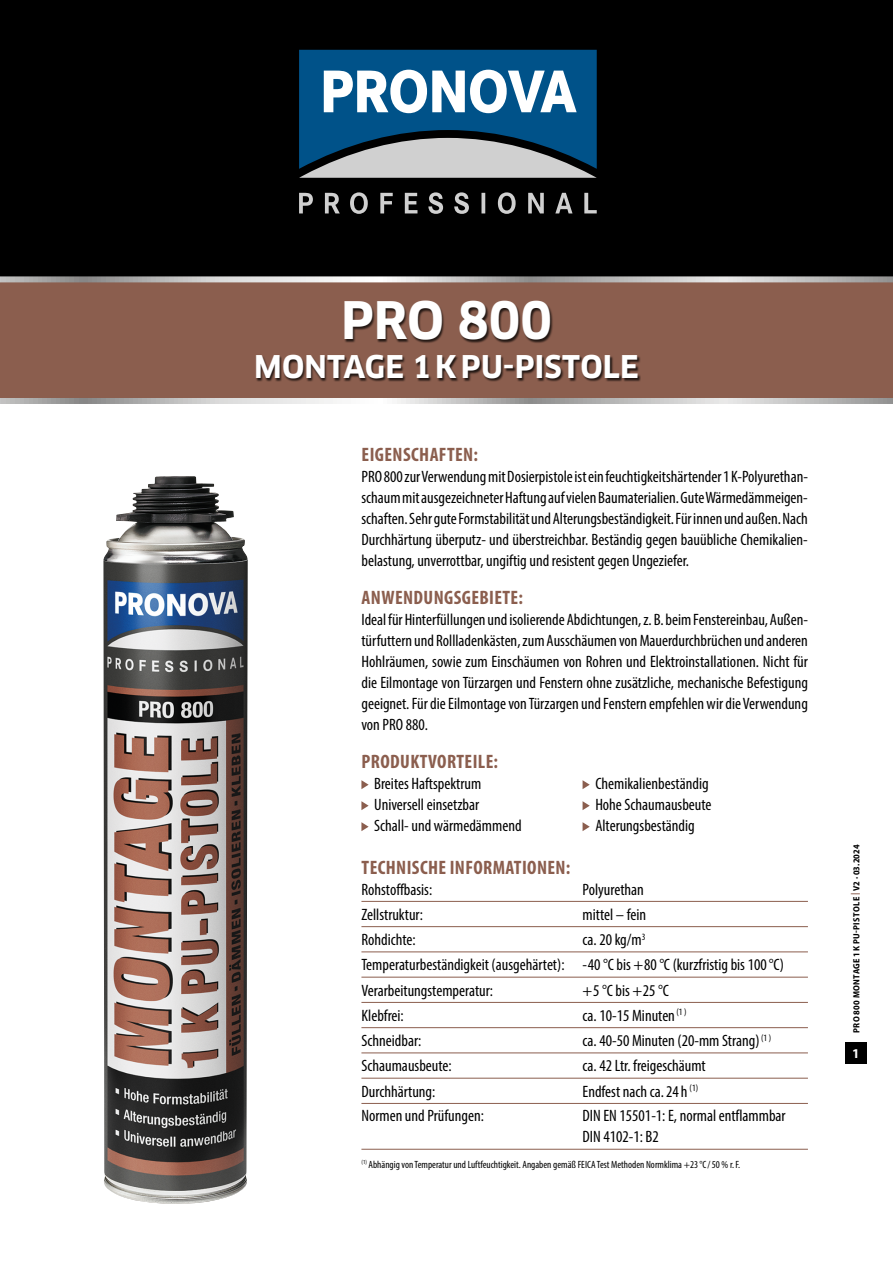
<style>
.page{position:relative;width:893px;height:1263px;background:#fff}
.page>*{position:absolute;margin:0;border:0;box-sizing:border-box;transform-origin:0 0}
.t1{font:700 50.55px "Clan Pro";letter-spacing:-.005em;color:#fff}
.t2{font:700 30.6px "Clan Pro";letter-spacing:.005em;color:#fff}
.t3{font:700 condensed 19.5px "Myriad Pro";letter-spacing:.02em;color:#8b5e4e}
.t4{font:condensed 16.5px/21px "Myriad Pro";color:#000;text-align:justify}
.t5{font:700 13.5px "Myriad Pro";color:#fff}
.t6{font:condensed 10.5px "Myriad Pro";color:#000}
.t7{font:700 semi-condensed 9px "Myriad Pro";letter-spacing:.03em;color:#000}
</style>
<div class="page">
<div style="left:0;top:0;width:893px;height:276px;background:#000"></div>
<div style="left:845px;top:1042px;width:22px;height:21px;background:#000"></div>
<svg style="left:0;top:276px;width:893px;height:128px;background:#916a5c"></svg>
<div style="left:256px;top:301px;width:385px;height:81px;background:#000;opacity:.75"></div>
<svg style="left:361px;top:780px;width:8px;height:9px"></svg>
<svg style="left:583px;top:780px;width:7px;height:9px"></svg>
<svg style="left:361px;top:801px;width:8px;height:9px"></svg>
<svg style="left:583px;top:801px;width:7px;height:9px"></svg>
<svg style="left:361px;top:822px;width:8px;height:9px"></svg>
<svg style="left:583px;top:822px;width:7px;height:9px"></svg>
<hr style="left:361px;top:901px;width:447px;height:1px;background:#8b5e4e">
<hr style="left:361px;top:926px;width:447px;height:1px;background:#8b5e4e">
<hr style="left:361px;top:951px;width:447px;height:1px;background:#8b5e4e">
<hr style="left:361px;top:977px;width:447px;height:1px;background:#8b5e4e">
<hr style="left:361px;top:1002px;width:447px;height:1px;background:#8b5e4e">
<hr style="left:361px;top:1027px;width:447px;height:1px;background:#8b5e4e">
<hr style="left:361px;top:1052px;width:447px;height:1px;background:#8b5e4e">
<hr style="left:361px;top:1078px;width:447px;height:1px;background:#8b5e4e">
<hr style="left:361px;top:1103px;width:447px;height:1px;background:#8b5e4e">
<hr style="left:361px;top:1149px;width:447px;height:1px;background:#8b5e4e">
<svg style="left:299px;top:192px;width:298px;height:22px"></svg>
<svg style="left:299px;top:50px;width:298px;height:128px;background:#5381a0"></svg>
<img style="left:103px;top:476px;width:145px;height:728px">
<h1 class="t1" style="left:341px;top:291px;width:213px">PRO 800</h1>
<h2 class="t2" style="left:254px;top:349px;width:386px">MONTAGE 1KPU-PISTOLE</h2>
<p class="t3" style="left:362px;top:442px;width:118px">EIGENSCHAFTEN:</p>
<p class="t4" style="left:361px;top:466px;width:448px">PRO 800 zur Verwendung mit Dosierpistole ist ein feuchtigkeitshärtender 1 K-Polyurethan&shy;schaum mit ausgezeichneter Haftung auf vielen Baumaterialien. Gute Wärmedämmeigen&shy;schaften. Sehr gute Formstabilität und Alterungsbeständigkeit. Für innen und außen. Nach Durchhärtung überputz- und überstreichbar. Beständig gegen bauübliche Chemikalien&shy;belastung, unverrottbar, ungiftig und resistent gegen Ungeziefer.</p>
<p class="t3" style="left:362px;top:585px;width:163px">ANWENDUNGSGEBIETE:</p>
<p class="t4" style="left:361px;top:609px;width:448px">Ideal für Hinterfüllungen und isolierende Abdichtungen, z. B. beim Fenstereinbau, Außen&shy;türfuttern und Rollladenkästen, zum Ausschäumen von Mauerdurchbrüchen und anderen Hohlräumen, sowie zum Einschäumen von Rohren und Elektroinstallationen. Nicht für die Eilmontage von Türzargen und Fenstern ohne zusätzliche, mechanische Befestigung geeignet. Für die Eilmontage von Türzargen und Fenstern empfehlen wir die Verwendung von PRO 880.</p>
<p class="t3" style="left:362px;top:749px;width:138px">PRODUKTVORTEILE:</p>
<p class="t4" style="left:374px;top:773px;width:109px">Breites Haftspektrum</p>
<p class="t4" style="left:595px;top:773px;width:115px">Chemikalienbeständig</p>
<p class="t4" style="left:374px;top:794px;width:107px">Universell einsetzbar</p>
<p class="t4" style="left:595px;top:794px;width:118px">Hohe Schaumausbeute</p>
<p class="t4" style="left:374px;top:815px;width:149px">Schall- und wärmedämmend</p>
<p class="t4" style="left:595px;top:815px;width:101px">Alterungsbeständig</p>
<p class="t3" style="left:362px;top:855px;width:210px">TECHNISCHE INFORMATIONEN:</p>
<p class="t4" style="left:361px;top:878px;width:72px">Rohstoffbasis:</p>
<p class="t4" style="left:583px;top:878px;width:63px">Polyurethan</p>
<p class="t4" style="left:361px;top:904px;width:63px">Zellstruktur:</p>
<p class="t4" style="left:583px;top:904px;width:65px">mittel – fein</p>
<p class="t4" style="left:361px;top:929px;width:56px">Rohdichte:</p>
<p class="t4" style="left:361px;top:927px;width:424px;line-height:25.2px;text-align:left;text-indent:221px">ca. 20 kg/m<sup>3<br></sup>Temperaturbeständigkeit (ausgehärtet): -40 °C bis +80 °C (kurzfristig bis 100°C)<br>Verarbeitungstemperatur:</p>
<p class="t4" style="left:583px;top:979px;width:88px">+5 °C bis +25 °C</p>
<p class="t4" style="left:361px;top:1005px;width:44px">Klebfrei:</p>
<p class="t4" style="left:583px;top:1005px;width:105px">ca. 10-15 Minuten <sup>(1</sup> <sup>)</sup></p>
<p class="t4" style="left:361px;top:1030px;width:61px">Schneidbar:</p>
<p class="t4" style="left:583px;top:1030px;width:190px">ca. 40-50 Minuten (20-mm Strang) <sup>(1</sup> <sup>)</sup></p>
<p class="t4" style="left:361px;top:1055px;width:92px">Schaumausbeute:</p>
<p class="t4" style="left:583px;top:1055px;width:125px">ca. 42 Ltr. freigeschäumt</p>
<p class="t4" style="left:361px;top:1080px;width:75px">Durchhärtung:</p>
<p class="t4" style="left:583px;top:1080px;width:117px">Endfest nach ca.24 h <sup>(1)</sup></p>
<p class="t4" style="left:361px;top:1105px;width:124px">Normen und Prüfungen:</p>
<p class="t4" style="left:583px;top:1105px;width:205px">DIN EN 15501-1: E, normal entflammbar<br>DIN 4102-1: B2</p>
<p class="t6" style="left:361px;top:1158px;width:380px"><sup>(1)</sup> Abhängig von Temperatur und Luftfeuchtigkeit. Angaben gemäß FEICA Test Methoden Normklima +23°C/50 % r.F.</p>
<p class="t7" style="left:851px;top:1033px;width:190px;rotate:-90deg">PRO 800 MONTAGE 1KPU-PISTOLE <sup>|</sup> V2 · 03.2024</p>
<p class="t5" style="left:852px;top:1044px;width:9px">1</p>
</div>
